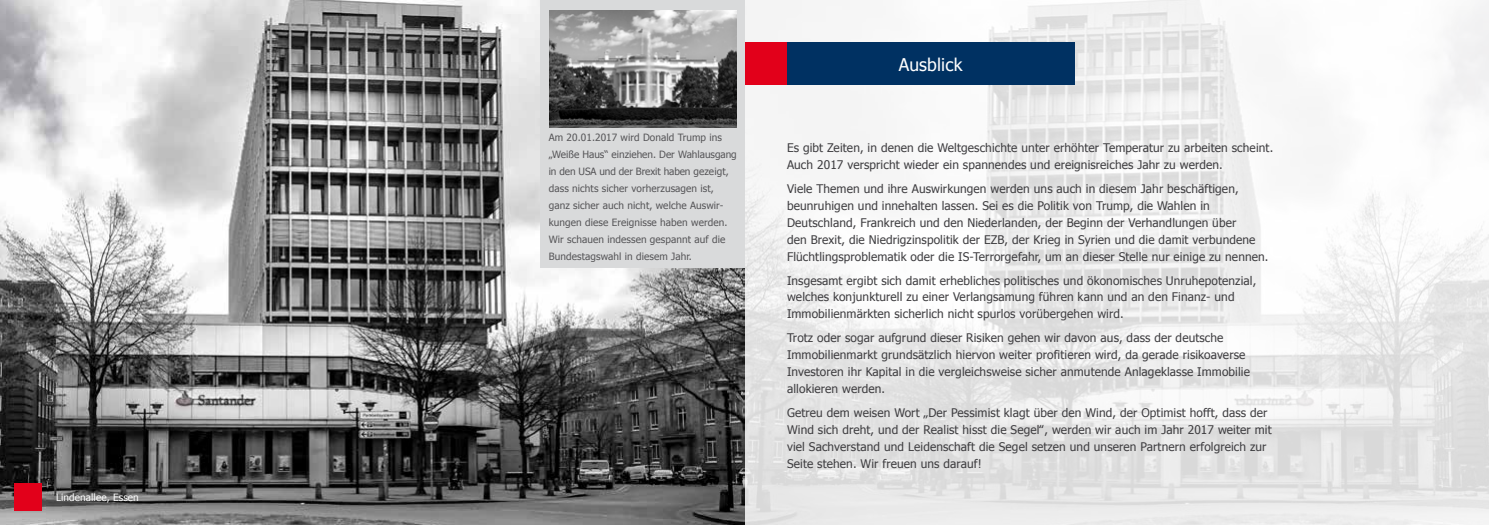
<style>
.page{position:relative;width:1489px;height:525px;background:#fff}
.page>*{position:absolute;margin:0;border:0;box-sizing:border-box;transform-origin:0 0}
.t1{font:17.5px "Tahoma";letter-spacing:.01em;color:#fff}
.t2{font:11.88px/16.9px "Tahoma";letter-spacing:.01em;color:#3e3d40}
.t3{font:10px/16.9px "Tahoma";letter-spacing:.01em;color:#3e3d40}
.t4{font:10px "Tahoma";letter-spacing:.01em;color:#fff}
</style>
<div class="page">
<img style="left:0;top:0;width:1488px;height:524px">
<div style="left:14px;top:483px;width:28px;height:27px;background:#e2001a"></div>
<div style="left:787px;top:43px;width:287px;height:42px;background:#003162"></div>
<div style="left:744px;top:43px;width:43px;height:42px;background:#e2001a"></div>
<div style="left:540px;top:0;width:204px;height:268px;background:#d9dadb"></div>
<img style="left:549px;top:11px;width:187px;height:116px">
<p class="t4" style="left:56px;top:490px;width:84px">Lindenallee, Essen</p>
<p class="t3" style="left:549px;top:129px;width:189px">Am 20.01.2017 wird Donald Trump ins „Weiße Haus“ einziehen. Der Wahlausgang in den USA und der Brexit haben gezeigt, dass nichts sicher vorherzusagen ist, ganz sicher auch nicht, welche Auswir&shy;kungen diese Ereignisse haben werden.<br>Wir schauen indessen gespannt auf die Bundestagswahl in diesem Jahr.</p>
<h1 class="t1" style="left:898px;top:52px;width:65px">Ausblick</h1>
<p class="t2" style="left:787px;top:139px;width:487px">Es gibt Zeiten, in denen die Weltgeschichte unter erhöhter Temperatur zu arbeiten scheint.<br>Auch 2017 verspricht wieder ein spannendes und ereignisreiches Jahr zu werden.</p>
<p class="t2" style="left:787px;top:179px;width:483px">Viele Themen und ihre Auswirkungen werden uns auch in diesem Jahr beschäftigen, beunruhigen und innehalten lassen. Sei es die Politik von Trump, die Wahlen in Deutschland, Frankreich und den Niederlanden, der Beginn der Verhandlungen über<br>den Brexit, die Niedrigzinspolitik der EZB, der Krieg in Syrien und die damit verbundene Flüchtlingsproblematik oder die IS-Terrorgefahr, um an dieser Stelle nur einige zu nennen.</p>
<p class="t2" style="left:787px;top:271px;width:471px">Insgesamt ergibt sich damit erhebliches politisches und ökonomisches Unruhepotenzial, welches konjunkturell zu einer Verlangsamung führen kann und an den Finanz- und<br>Immobilienmärkten sicherlich nicht spurlos vorübergehen wird.</p>
<p class="t2" style="left:787px;top:329px;width:464px">Trotz oder sogar aufgrund dieser Risiken gehen wir davon aus, dass der deutsche Immobilienmarkt grundsätzlich hiervon weiter profitieren wird, da gerade risikoaverse Investoren ihr Kapital in die vergleichsweise sicher anmutende Anlageklasse Immobilie allokieren werden.</p>
<p class="t2" style="left:787px;top:403px;width:486px">Getreu dem weisen Wort „Der Pessimist klagt über den Wind, der Optimist hofft, dass der Wind sich dreht, und der Realist hisst die Segel‟, werden wir auch im Jahr 2017 weiter mit viel Sachverstand und Leidenschaft die Segel setzen und unseren Partnern erfolgreich zur Seite stehen. Wir freuen uns darauf!</p>
</div>
